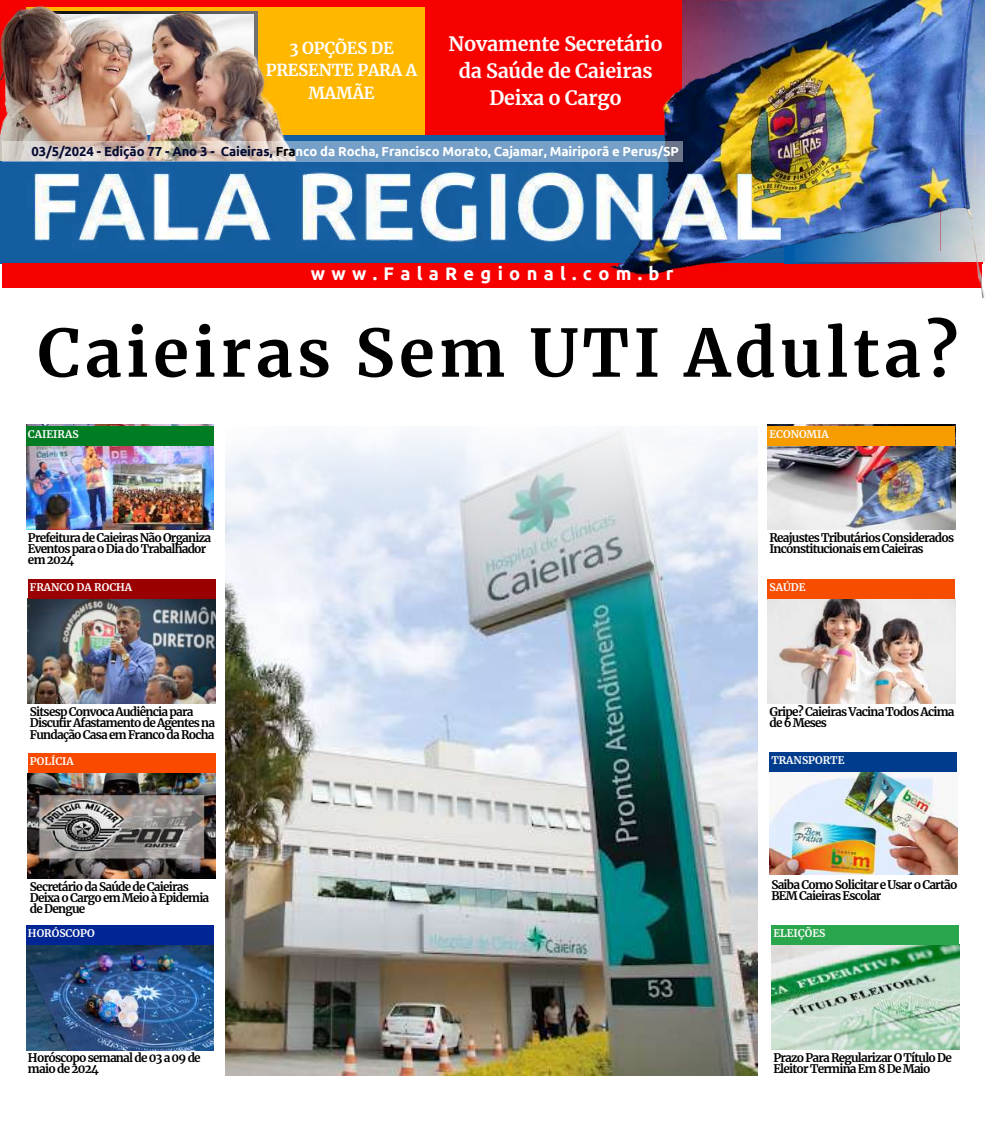
<style>
.page{position:relative;width:985px;height:1129px;background:#fff}
.page>*{position:absolute;margin:0;border:0;box-sizing:border-box;transform-origin:0 0}
.t1{font:700 65.27px "Merriweather";letter-spacing:.065em;color:#000}
.t2{font:700 19.6px/27.5px "Merriweather";letter-spacing:-.01em;color:#fff;text-align:center}
.t3{font:700 18.2px "Ubuntu";letter-spacing:.345em;color:#fff}
.t4{font:700 16.28px/22.6px "Merriweather";letter-spacing:-.01em;color:#fff;text-align:center}
.t5{font:700 13.12px "Ubuntu";letter-spacing:-.01em;color:#fff}
.t6{font:700 11.72px/11.2px "Merriweather";letter-spacing:-.065em;color:#000}
.t7{font:700 10.5px "Merriweather";color:#fcfafa}
.s1{color:#050a30}
.s2{color:#000}
</style>
<div class="page">
<div style="left:0;top:0;width:982px;height:263px;background:#f70000"></div>
<div style="left:26px;top:8px;width:399px;height:164px;background:#ffb700"></div>
<div style="left:0;top:136px;width:609px;height:127px;background:#145da1"></div>
<img style="left:225px;top:611px;width:532px;height:464px">
<svg style="left:26px;top:424px;width:930px;height:187px"></svg>
<div style="left:2px;top:263px;width:979px;height:25px;background:#f70000"></div>
<img style="left:26px;top:424px;width:188px;height:105px">
<div style="left:26px;top:426px;width:187px;height:20px;background:#007c23"></div>
<img style="left:28px;top:599px;width:188px;height:105px">
<div style="left:28px;top:579px;width:187px;height:20px;background:#9b0000"></div>
<img style="left:28px;top:773px;width:188px;height:105px">
<div style="left:28px;top:753px;width:187px;height:20px;background:#f94a00"></div>
<img style="left:26px;top:945px;width:188px;height:105px">
<div style="left:26px;top:925px;width:187px;height:20px;background:#002695"></div>
<img style="left:767px;top:424px;width:188px;height:105px">
<div style="left:767px;top:426px;width:187px;height:20px;background:#f79c00"></div>
<img style="left:767px;top:599px;width:188px;height:105px">
<div style="left:767px;top:579px;width:187px;height:20px;background:#f74d00"></div>
<img style="left:769px;top:772px;width:188px;height:102px">
<div style="left:769px;top:752px;width:187px;height:20px;background:#003c8d"></div>
<img style="left:771px;top:944px;width:188px;height:105px">
<div style="left:771px;top:925px;width:187px;height:19px;background:#2aa64d"></div>
<img style="left:609px;top:0;width:375px;height:298px">
<img style="left:33px;top:171px;width:748px;height:72px">
<img style="left:0;top:5px;width:299px;height:155px">
<svg style="left:2px;top:141px;width:680px;height:20px;background:#9eb0c3"></svg>
<h3 class="t4" style="left:266px;top:37px;width:153px">3 OPÇÕES DE<br>PRESENTE PARA A<br>MAMÃE</h3>
<h2 class="t2" style="left:448px;top:30px;width:216px">Novamente Secretário da Saúde de Caieiras<br>Deixa o Cargo</h2>
<p class="t5" style="left:32px;top:143px;width:649px"><span class="s1">03/5/2024 - Edição 77 - Ano 3 - Caieiras,</span> <span class="s2">Fra</span>nco da Rocha, Francisco Morato, Cajamar, Mairiporã e Perus/SP</p>
<h3 class="t3" style="left:311px;top:263px;width:364px">www.FalaRegional.com.br</h3>
<h1 class="t1" style="left:37px;top:312px;width:922px">Caieiras Sem UTI Adulta?</h1>
<p class="t7" style="left:28px;top:428px;width:52px">CAIEIRAS</p>
<p class="t7" style="left:769px;top:428px;width:61px">ECONOMIA</p>
<p class="t6" style="left:28px;top:532px;width:185px">Prefeitura de Caieiras Não Organiza<br>Eventos para o Dia do Trabalhador em 2024</p>
<p class="t6" style="left:769px;top:532px;width:186px">Reajustes Tributários Considerados<br>Inconstitucionais em Caieiras</p>
<p class="t7" style="left:30px;top:581px;width:104px">FRANCO DA ROCHA</p>
<p class="t7" style="left:769px;top:581px;width:38px">SAÚDE</p>
<p class="t6" style="left:30px;top:706px;width:187px">Sitsesp Convoca Audiência para<br>Discutir Afastamento de Agentes na<br>Fundação Casa em Franco da Rocha</p>
<p class="t6" style="left:769px;top:706px;width:186px">Gripe? Caieiras Vacina Todos Acima de 6 Meses</p>
<p class="t7" style="left:30px;top:755px;width:45px">POLÍCIA</p>
<p class="t7" style="left:771px;top:754px;width:75px">TRANSPORTE</p>
<p class="t6" style="left:30px;top:881px;width:181px">Secretário da Saúde de Caieiras<br>Deixa o Cargo em Meio à Epidemia de Dengue</p>
<p class="t6" style="left:771px;top:879px;width:187px">Saiba Como Solicitar e Usar o Cartão<br>BEM Caieiras Escolar</p>
<p class="t7" style="left:28px;top:927px;width:68px">HORÓSCOPO</p>
<p class="t7" style="left:773px;top:926px;width:54px">ELEIÇÕES</p>
<p class="t6" style="left:28px;top:1052px;width:174px">Horóscopo semanal de 03 a 09 de maio de 2024</p>
<p class="t6" style="left:773px;top:1052px;width:180px">Prazo Para Regularizar O Título De<br>Eleitor Termina Em 8 De Maio</p>
</div>
